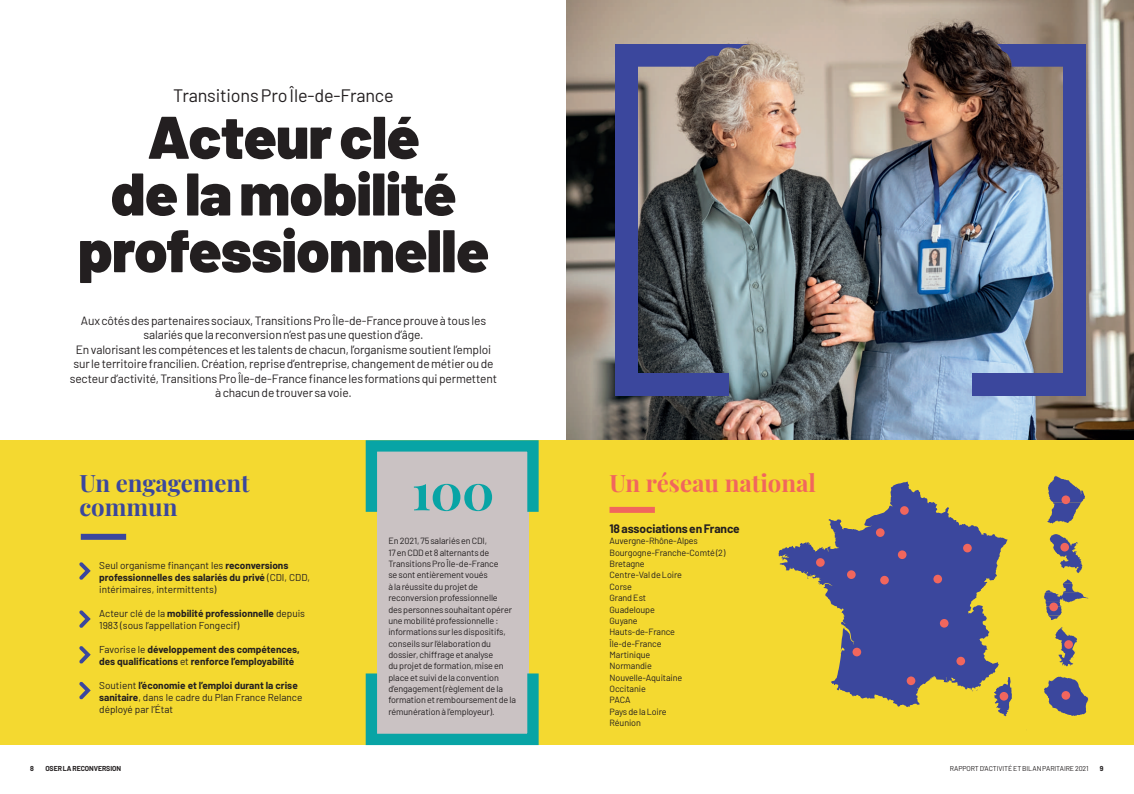
<style>
.page{position:relative;width:1134px;height:794px;background:#fff}
.page>*{position:absolute;margin:0;border:0;box-sizing:border-box;transform-origin:0 0}
.t1{font:900 60px/56.7px "Barlow";letter-spacing:-.01em;color:#231f20;text-align:center}
.t2{font:700 50px "Playfair Display";color:#08a4a5}
.t3{font:700 24px/24px "Playfair Display";color:#3b479d}
.t4{font:700 24px "Playfair Display";color:#f1665d}
.t5{font:18px "Barlow";letter-spacing:-.01em;color:#231f20}
.t6{font:12px/14.4px "Barlow";letter-spacing:-.01em;color:#231f20;text-align:center}
.t7{font:700 12px "Barlow";letter-spacing:-.01em;color:#231f20}
.t8{font:10px/12px "Barlow";color:#231f20}
.t9{font:700 10px/12px "Barlow";color:#231f20}
.t10{font:9px/11.3px "Barlow";letter-spacing:-.01em;color:#231f20}
.t11{font:7px "Barlow";letter-spacing:-.01em;color:#231f20}
.t12{font:700 7px "Barlow";letter-spacing:-.01em;color:#231f20}
.s1{font-weight:700}
.s2{font-weight:400}
</style>
<div class="page">
<img style="left:567px;top:0;width:567px;height:440px">
<div style="left:0;top:440px;width:1134px;height:305px;background:#f4d930"></div>
<div style="left:377px;top:451px;width:151px;height:284px;background:#cac2c3"></div>
<div style="left:366px;top:440px;width:173px;height:77px;border:11px solid #08a4a5"></div>
<div style="left:366px;top:668px;width:173px;height:77px;border:11px solid #08a4a5"></div>
<div style="left:81px;top:534px;width:45px;height:6px;background:#3b479d"></div>
<svg style="left:79px;top:562px;width:12px;height:18px"></svg>
<svg style="left:79px;top:610px;width:12px;height:18px"></svg>
<svg style="left:79px;top:646px;width:12px;height:17px"></svg>
<svg style="left:79px;top:681px;width:12px;height:18px"></svg>
<div style="left:609px;top:507px;width:46px;height:6px;background:#f1665d"></div>
<svg style="left:1055px;top:627px;width:22px;height:39px"></svg>
<svg style="left:1047px;top:476px;width:38px;height:47px"></svg>
<svg style="left:1044px;top:676px;width:44px;height:40px"></svg>
<svg style="left:1044px;top:534px;width:44px;height:86px"></svg>
<div style="left:1064px;top:640px;width:9px;height:9px;background:#f1665d;border-radius:50%"></div>
<div style="left:1061px;top:691px;width:9px;height:8px;background:#f1665d;border-radius:50%"></div>
<div style="left:1049px;top:602px;width:9px;height:9px;background:#f1665d;border-radius:50%"></div>
<div style="left:1061px;top:495px;width:9px;height:9px;background:#f1665d;border-radius:50%"></div>
<div style="left:1060px;top:543px;width:9px;height:8px;background:#f1665d;border-radius:50%"></div>
<svg style="left:996px;top:677px;width:16px;height:39px"></svg>
<svg style="left:778px;top:481px;width:230px;height:226px;fill:#3b479d"></svg>
<div style="left:876px;top:528px;width:8px;height:9px;background:#f1665d;border-radius:50%"></div>
<div style="left:933px;top:575px;width:9px;height:8px;background:#f1665d;border-radius:50%"></div>
<div style="left:900px;top:506px;width:9px;height:9px;background:#f1665d;border-radius:50%"></div>
<div style="left:963px;top:544px;width:9px;height:8px;background:#f1665d;border-radius:50%"></div>
<div style="left:880px;top:576px;width:9px;height:8px;background:#f1665d;border-radius:50%"></div>
<div style="left:847px;top:570px;width:9px;height:9px;background:#f1665d;border-radius:50%"></div>
<div style="left:816px;top:558px;width:9px;height:9px;background:#f1665d;border-radius:50%"></div>
<div style="left:898px;top:550px;width:8px;height:9px;background:#f1665d;border-radius:50%"></div>
<div style="left:852px;top:647px;width:9px;height:9px;background:#f1665d;border-radius:50%"></div>
<div style="left:940px;top:619px;width:8px;height:8px;background:#f1665d;border-radius:50%"></div>
<div style="left:956px;top:657px;width:9px;height:8px;background:#f1665d;border-radius:50%"></div>
<div style="left:999px;top:692px;width:9px;height:8px;background:#f1665d;border-radius:50%"></div>
<div style="left:907px;top:676px;width:8px;height:9px;background:#f1665d;border-radius:50%"></div>
<div style="left:615px;top:44px;width:23px;height:351px;background:#3b479d"></div>
<div style="left:1063px;top:44px;width:23px;height:351px;background:#3b479d"></div>
<div style="left:615px;top:373px;width:114px;height:23px;background:#3b479d"></div>
<div style="left:972px;top:373px;width:114px;height:23px;background:#3b479d"></div>
<svg style="left:638px;top:44px;width:112px;height:23px;background:#54578e"></svg>
<svg style="left:997px;top:44px;width:66px;height:23px;background:#3c448c"></svg>
<h3 class="t5" style="left:173px;top:88px;width:222px">Transitions Pro Île-de-France</h3>
<h1 class="t1" style="left:78px;top:114px;width:413px">Acteur clé<br>de la mobilité professionnelle</h1>
<p class="t6" style="left:70px;top:314px;width:429px">Aux côtés des partenaires sociaux, Transitions Pro Île-de-France prouve à tous les salariés que la reconversion n’est pas une question d’âge.<br>En valorisant les compétences et les talents de chacun, l’organisme soutient l’emploi sur le territoire francilien. Création, reprise d’entreprise, changement de métier ou de secteur d’activité, Transitions Pro Île-de-France finance les formations qui permettent à chacun de trouver sa voie.</p>
<h3 class="t3" style="left:79px;top:471px;width:172px">Un engagement commun</h3>
<p class="t8" style="left:99px;top:559px;width:212px">Seul organisme finançant les <span class="s1">reconversions professionnelles des salariés du privé</span> (CDI, CDD, intérimaires, intermittents)</p>
<p class="t8" style="left:99px;top:608px;width:207px">Acteur clé de la <span class="s1">mobilité professionnelle</span> depuis<br>1983 (sous l’appellation Fongecif)</p>
<p class="t9" style="left:99px;top:644px;width:202px"><span class="s2">Favorise le</span> développement des compétences, des qualifications <span class="s2">et</span> renforce l’employabilité</p>
<p class="t8" style="left:99px;top:680px;width:205px">Soutient <span class="s1">l’économie et l’emploi durant la crise sanitaire</span>, dans le cadre du Plan France Relance déployé par l’État</p>
<h2 class="t2" style="left:412px;top:463px;width:84px">100</h2>
<p class="t10" style="left:388px;top:536px;width:129px">En 2021, 75 salariés en CDI,<br>17 en CDD et 8 alternants de<br>Transitions Pro Île-de-France<br>se sont entièrement voués<br>à la réussite du projet de reconversion professionnelle<br>des personnes souhaitant opérer une mobilité professionnelle : informations sur les dispositifs, conseils sur l’élaboration du dossier, chiffrage et analyse<br>du projet de formation, mise en place et suivi de la convention d’engagement (règlement de la formation et remboursement de la rémunération à l’employeur).</p>
<h3 class="t4" style="left:609px;top:469px;width:208px">Un réseau national</h3>
<h3 class="t7" style="left:609px;top:523px;width:132px">18 associations en France</h3>
<p class="t10" style="left:609px;top:536px;width:117px">Auvergne-Rhône-Alpes<br>Bourgogne-Franche-Comté (2)<br>Bretagne<br>Centre-Val de Loire<br>Corse<br>Grand Est<br>Guadeloupe<br>Guyane<br>Hauts-de-France<br>Île-de-France<br>Martinique<br>Normandie<br>Nouvelle-Aquitaine<br>Occitanie<br>PACA<br>Pays de la Loire<br>Réunion</p>
<p class="t12" style="left:45px;top:765px;width:77px">OSER LA RECONVERSION</p>
<p class="t11" style="left:950px;top:765px;width:140px">RAPPORT D’ACTIVITÉ ET BILAN PARITAIRE 2021</p>
<p class="t12" style="left:30px;top:765px;width:5px">8</p>
<p class="t12" style="left:1100px;top:765px;width:5px">9</p>
</div>
